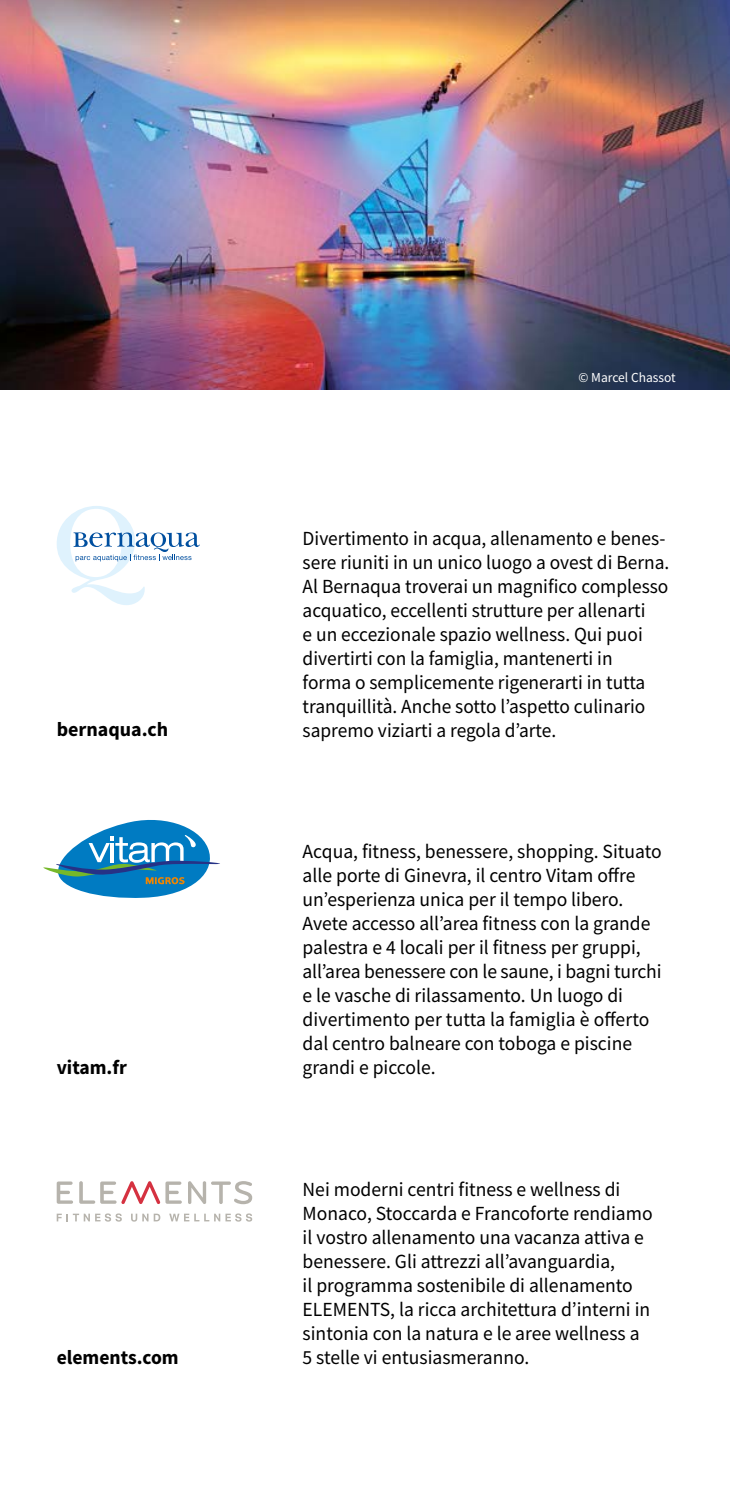
<style>
.page{position:relative;width:730px;height:1489px;background:#fff}
.page>*{position:absolute;margin:0;border:0;box-sizing:border-box;transform-origin:0 0}
.t1{font:20px/24px "Source Sans Pro";color:#000}
.t2{font:700 20px "Source Sans Pro";color:#000}
.t3{font:13.75px "Source Sans Pro";color:#fff}
</style>
<div class="page">
<img style="left:0;top:0;width:730px;height:390px">
<svg style="left:43px;top:820px;width:177px;height:78px"></svg>
<svg style="left:57px;top:1181px;width:16px;height:22px"></svg>
<svg style="left:188px;top:1181px;width:64px;height:23px"></svg>
<svg style="left:79px;top:1181px;width:103px;height:22px"></svg>
<svg style="left:57px;top:1213px;width:65px;height:8px"></svg>
<svg style="left:131px;top:1213px;width:29px;height:8px"></svg>
<svg style="left:169px;top:1213px;width:83px;height:8px"></svg>
<svg style="left:57px;top:506px;width:143px;height:99px"></svg>
<p class="t2" style="left:57px;top:716px;width:113px">bernaqua.ch</p>
<p class="t2" style="left:57px;top:1053px;width:72px">vitam.fr</p>
<p class="t2" style="left:57px;top:1343px;width:124px">elements.com</p>
<p class="t3" style="left:579px;top:369px;width:99px">© Marcel Chassot</p>
<p class="t1" style="left:303px;top:526px;width:368px">Divertimento in acqua, allenamento e benes&shy;sere riuniti in un unico luogo a ovest di Berna.<br>Al Bernaqua troverai un magnifico complesso acquatico, eccellenti strutture per allenarti<br>e un eccezionale spazio wellness. Qui puoi divertirti con la famiglia, mantenerti in<br>forma o semplicemente rigenerarti in tutta tranquillità. Anche sotto l’aspetto culinario sapremo viziarti a regola d’arte.</p>
<p class="t1" style="left:303px;top:839px;width:361px">Acqua, fitness, benessere, shopping. Situato alle porte di Ginevra, il centro Vitam offre un’esperienza unica per il tempo libero.<br>Avete accesso all’area fitness con la grande palestra e 4 locali per il fitness per gruppi, all’area benessere con le saune, i bagni turchi e le vasche di rilassamento. Un luogo di divertimento per tutta la famiglia è offerto dal centro balneare con toboga e piscine grandi e piccole.</p>
<p class="t1" style="left:303px;top:1177px;width:352px">Nei moderni centri fitness e wellness di Monaco, Stoccarda e Francoforte rendiamo il vostro allenamento una vacanza attiva e benessere. Gli attrezzi all’avanguardia,<br>il programma sostenibile di allenamento ELEMENTS, la ricca architettura d’interni in sintonia con la natura e le aree wellness a 5 stelle vi entusiasmeranno.</p>
</div>
